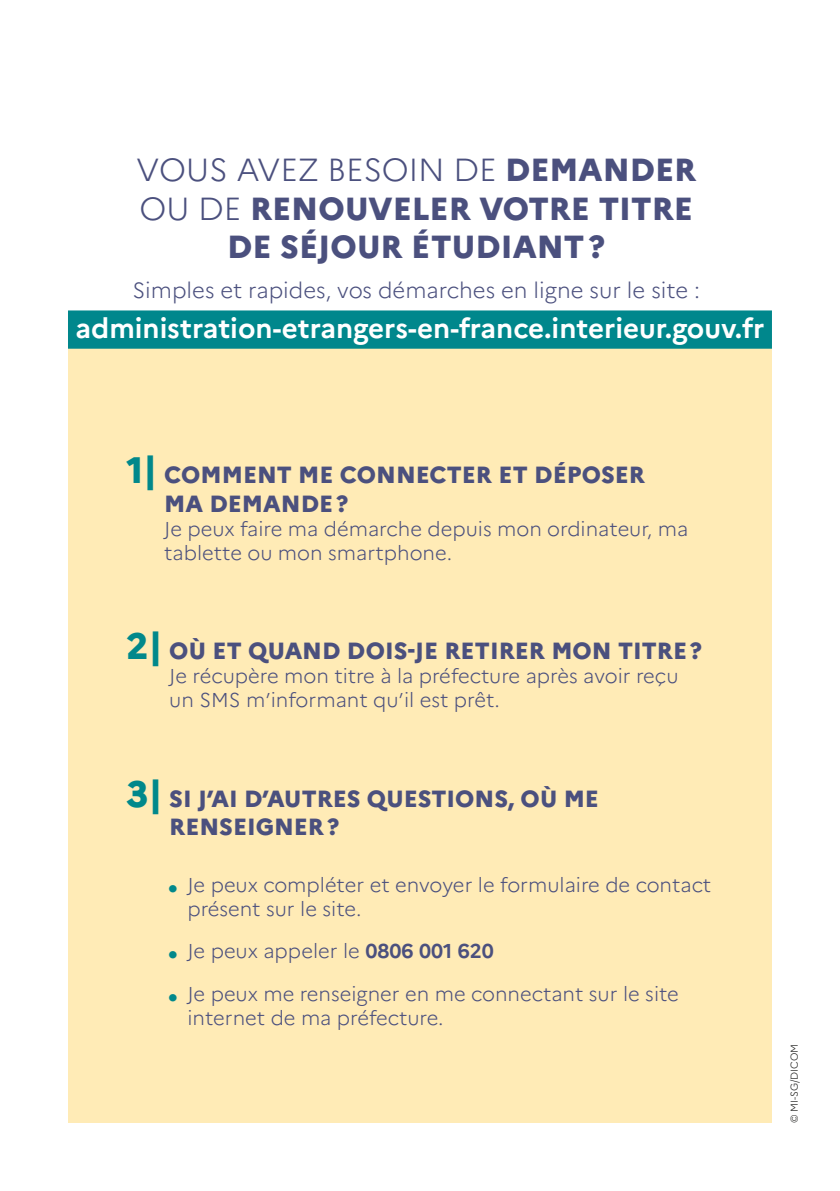
<style>
.page{position:relative;width:840px;height:1191px;background:#fff}
.page>*{position:absolute;margin:0;border:0;box-sizing:border-box;transform-origin:0 0}
.t1{font:800 32px/38.4px "Marianne";color:#4b507e;text-align:center}
.t2{font:700 27.8px "Marianne";color:#fff}
.t3{font:800 23.4px/28px "Marianne";color:#4b507e}
.t4{font:300 22px "Marianne";color:#4b507e}
.t5{font:300 20px/24px "Marianne";color:#4b507e}
._06_-_Copyright{font:300 10px "Marianne";color:#1d1d1b}
.s1{font-weight:300}
.s2{font-size:36.8px;color:#01888b}
.s3{font-weight:800;font-size:35.6px;color:#01888b}
.s4{font-weight:700}
</style>
<div class="page">
<div style="left:68px;top:334px;width:703px;height:789px;background:#ffebb6"></div>
<div style="left:68px;top:310px;width:703px;height:39px;background:#00878c"></div>
<p class="t1" style="left:136px;top:151px;width:561px"><span class="s1">VOUS AVEZ BESOIN DE</span> DEMANDER<br><span class="s1">OU DE</span> RENOUVELER VOTRE TITRE<br>DE SÉJOUR ÉTUDIANT?</p>
<p class="t4" style="left:132px;top:277px;width:569px">Simples et rapides, vos démarches en ligne sur le site :</p>
<p class="t2" style="left:75px;top:311px;width:690px">administration-etrangers-en-france.interieur.gouv.fr</p>
<p class="t3" style="left:164px;top:461px;width:482px;text-indent:-38px"><span class="s2">1|</span> COMMENT ME CONNECTER ET DÉPOSER<br>MA DEMANDE?</p>
<p class="t5" style="left:164px;top:516px;width:525px">Je peux faire ma démarche depuis mon ordinateur, ma tablette ou mon smartphone.</p>
<p class="t3" style="left:126px;top:637px;width:577px"><span class="s2">2|</span> OÙ ET QUAND DOIS-JE RETIRER MON TITRE?</p>
<p class="t5" style="left:169px;top:664px;width:510px">Je récupère mon titre à la préfecture après avoir reçu un SMS m’informant qu’il est prêt.</p>
<p class="t3" style="left:169px;top:784px;width:431px;text-indent:-43px"><span class="s2">3|</span> SI J’AI D’AUTRES QUESTIONS, OÙ ME<br>RENSEIGNER?</p>
<p class="t5" style="left:187px;top:872px;width:525px;text-indent:-19px"><span class="s3">.</span> Je peux compléter et envoyer le formulaire de contact présent sur le site.</p>
<p class="t5" style="left:168px;top:939px;width:327px"><span class="s3">.</span> Je peux appeler le <span class="s4">0806 001 620</span></p>
<p class="t5" style="left:187px;top:981px;width:493px;text-indent:-19px"><span class="s3">.</span> Je peux me renseigner en me connectant sur le site internet de ma préfecture.</p>
<p class="_06_-_Copyright" style="left:787px;top:1123px;width:80px;rotate:-90deg">© MI-SG/DICOM</p>
</div>
